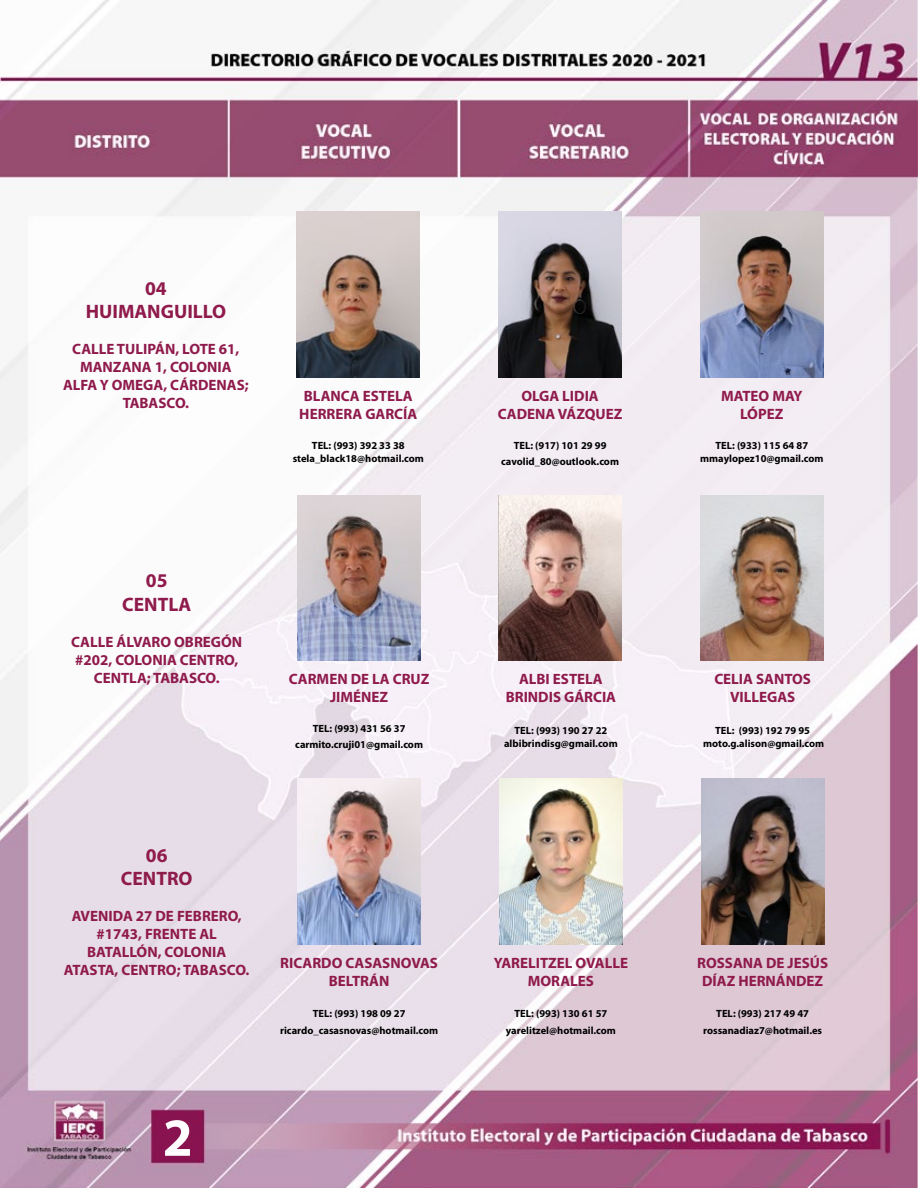
<style>
.page{position:relative;width:918px;height:1188px;background:#fff}
.page>*{position:absolute;margin:0;border:0;box-sizing:border-box;transform-origin:0 0}
.t1{font:700 54px "Myriad Pro";color:#fff}
.t2{font:700 19.5px/23.4px "Myriad Pro";color:#8f1a4c;text-align:center}
.t3{font:700 15px/18px "Myriad Pro";color:#8f1a4c;text-align:center}
.t4{font:700 10.5px/16.2px "Myriad Pro";color:#000;text-align:center}
</style>
<div class="page">
<img style="left:0;top:0;width:918px;height:1188px">
<img style="left:297px;top:212px;width:123px;height:165px">
<img style="left:298px;top:495px;width:123px;height:166px">
<img style="left:298px;top:778px;width:123px;height:166px">
<img style="left:498px;top:212px;width:124px;height:165px">
<img style="left:499px;top:495px;width:123px;height:166px">
<img style="left:499px;top:778px;width:124px;height:166px">
<img style="left:700px;top:212px;width:124px;height:165px">
<img style="left:701px;top:778px;width:123px;height:166px">
<img style="left:700px;top:495px;width:124px;height:166px">
<h2 class="t2" style="left:86px;top:276px;width:142px">04<br>HUIMANGUILLO</h2>
<p class="t3" style="left:63px;top:340px;width:187px">CALLE TULIPÁN, LOTE 61,<br>MANZANA 1, COLONIA<br>ALFA Y OMEGA, CÁRDENAS;<br>TABASCO.</p>
<p class="t3" style="left:299px;top:386px;width:119px">BLANCA ESTELA<br>HERRERA GARCÍA</p>
<p class="t4" style="left:293px;top:438px;width:133px;line-height:13.5px">TEL: (993) 392 33 38 stela_black18@hotmail.com</p>
<h2 class="t2" style="left:122px;top:568px;width:71px">05<br>CENTLA</h2>
<p class="t3" style="left:71px;top:632px;width:173px">CALLE ÁLVARO OBREGÓN #202, COLONIA CENTRO,<br>CENTLA; TABASCO.</p>
<p class="t3" style="left:289px;top:670px;width:142px">CARMEN DE LA CRUZ<br>JIMÉNEZ</p>
<p class="t4" style="left:295px;top:720px;width:129px">TEL: (993) 431 56 37 carmito.cruji01@gmail.com</p>
<h2 class="t2" style="left:121px;top:843px;width:73px">06<br>CENTRO</h2>
<p class="t3" style="left:64px;top:907px;width:187px">AVENIDA 27 DE FEBRERO, #1743, FRENTE AL<br>BATALLÓN, COLONIA<br>ATASTA, CENTRO; TABASCO.</p>
<p class="t3" style="left:280px;top:953px;width:159px">RICARDO CASASNOVAS<br>BELTRÁN</p>
<p class="t4" style="left:280px;top:1005px;width:160px">TEL: (993) 198 09 27 ricardo_casasnovas@hotmail.com</p>
<h1 class="t1" style="left:163px;top:1102px;width:31px">2</h1>
<p class="t3" style="left:498px;top:386px;width:126px">OLGA LIDIA<br>CADENA VÁZQUEZ</p>
<p class="t4" style="left:501px;top:437px;width:119px">TEL: (917) 101 29 99 cavolid_80@outlook.com</p>
<p class="t3" style="left:506px;top:670px;width:112px">ALBI ESTELA<br>BRINDIS GÁRCIA</p>
<p class="t4" style="left:504px;top:723px;width:115px;line-height:13.5px">TEL: (993) 190 27 22 albibrindisg@gmail.com</p>
<p class="t3" style="left:494px;top:953px;width:136px">YARELITZEL OVALLE<br>MORALES</p>
<p class="t4" style="left:506px;top:1005px;width:112px">TEL: (993) 130 61 57 yarelitzel@hotmail.com</p>
<p class="t3" style="left:721px;top:386px;width:83px">MATEO MAY<br>LÓPEZ</p>
<p class="t4" style="left:700px;top:438px;width:125px;line-height:13.5px">TEL: (933) 115 64 87 mmaylopez10@gmail.com</p>
<p class="t3" style="left:714px;top:670px;width:98px">CELIA SANTOS<br>VILLEGAS</p>
<p class="t4" style="left:703px;top:723px;width:123px;line-height:13.5px">TEL: (993) 192 79 95 moto.g.alison@gmail.com</p>
<p class="t3" style="left:697px;top:953px;width:132px">ROSSANA DE JESÚS<br>DÍAZ HERNÁNDEZ</p>
<p class="t4" style="left:703px;top:1005px;width:120px">TEL: (993) 217 49 47 rossanadiaz7@hotmail.es</p>
</div>
